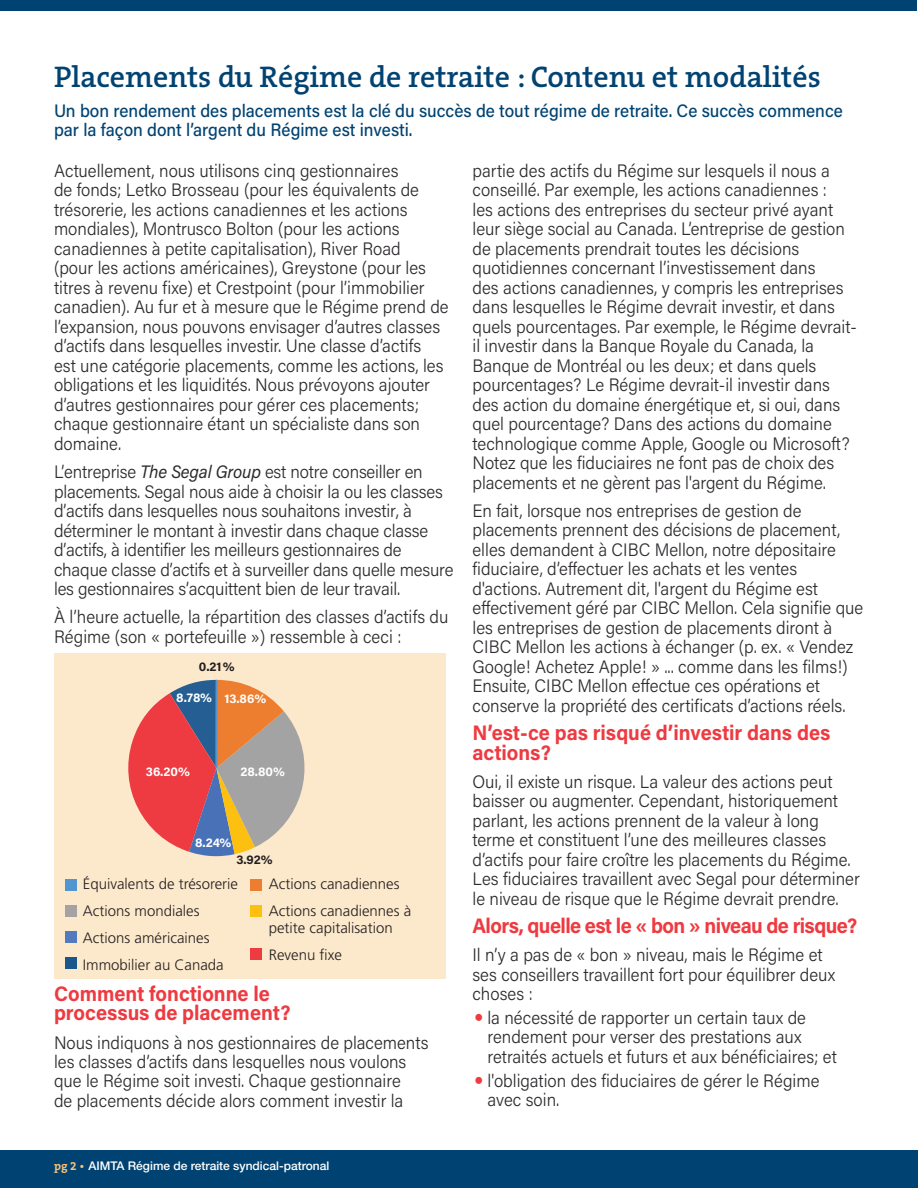
<style>
.page{position:relative;width:918px;height:1188px;background:#fff}
.page>*{position:absolute;margin:0;border:0;box-sizing:border-box;transform-origin:0 0}
.Headline_1{font:600 30px "The Serif B W6";color:#004372}
.Headline_2{font:700 21px/19.5px "Acumin Pro";letter-spacing:-.01em;color:#ee3a41;scale:.95 1}
.Real_body{font:700 21px/19.5px "Acumin Pro";color:#ee3a41;scale:.95 1}
.Headline_2-2{font:700 21px "Acumin Pro";letter-spacing:-.03em;color:#ee3a41;scale:.95 1}
.Real_body-2{font:300 18px/19.5px "Acumin Pro";color:#2e2b2f;scale:.95 1}
.Real_body-3{font:500 18px/19.5px "Acumin Pro";color:#004372;scale:.95 1}
.side_bar_bullets{font:300 15px/16.5px "Frutiger LT Std";color:#231f20}
.t1{font:700 12.75px "Acumin Pro";color:#fff}
.t2{font:700 12.75px "Acumin Pro";color:#231f20}
.t3{font:500 12px "Helvetica Neue LT Std";color:#fff}
.s1{font-weight:400;font-style:italic}
.s2{font-family:"The Serif B W7";font-weight:700;color:#f9c176}
.s3{font-family:"The Serif B W6";font-weight:600;color:#f9c176}
</style>
<div class="page">
<div style="left:0;top:1150px;width:918px;height:38px;background:#004372"></div>
<div style="left:0;top:0;width:917px;height:10px;background:#004372"></div>
<div style="left:54px;top:653px;width:392px;height:325px;background:#fce8cb"></div>
<svg style="left:118px;top:10px;width:197px;height:847px"></svg>
<div style="left:65px;top:879px;width:12px;height:12px;background:#5395d0"></div>
<div style="left:65px;top:905px;width:12px;height:12px;background:#a4a3a3"></div>
<div style="left:65px;top:931px;width:12px;height:12px;background:#537abe"></div>
<div style="left:65px;top:957px;width:12px;height:12px;background:#1b558d"></div>
<div style="left:250px;top:879px;width:12px;height:12px;background:#ee7e2f"></div>
<div style="left:250px;top:905px;width:12px;height:12px;background:#fdc011"></div>
<div style="left:250px;top:948px;width:12px;height:11px;background:#ee3a41"></div>
<p class="Headline_1" style="left:54px;top:57px;width:768px">Placements du Régime de retraite : Contenu et modalités</p>
<p class="Real_body-3" style="left:54px;top:100px;width:832px">Un bon rendement des placements est la clé du succès de tout régime de retraite. Ce succès commence par la façon dont l’argent du Régime est investi.</p>
<p class="Real_body-2" style="left:54px;top:160px;width:417px">Actuellement, nous utilisons cinq gestionnaires<br>de fonds; Letko Brosseau (pour les équivalents de trésorerie, les actions canadiennes et les actions mondiales), Montrusco Bolton (pour les actions canadiennes à petite capitalisation), River Road<br>(pour les actions américaines), Greystone (pour les titres à revenu fixe) et Crestpoint (pour l’immobilier canadien). Au fur et à mesure que le Régime prend de l’expansion, nous pouvons envisager d’autres classes d’actifs dans lesquelles investir. Une classe d’actifs<br>est une catégorie placements, comme les actions, les obligations et les liquidités. Nous prévoyons ajouter d’autres gestionnaires pour gérer ces placements; chaque gestionnaire étant un spécialiste dans son domaine.</p>
<p class="Real_body-2" style="left:54px;top:461px;width:422px">L’entreprise <span class="s1">The Segal Group</span> est notre conseiller en placements. Segal nous aide à choisir la ou les classes d’actifs dans lesquelles nous souhaitons investir, à déterminer le montant à investir dans chaque classe d’actifs, à identifier les meilleurs gestionnaires de chaque classe d’actifs et à surveiller dans quelle mesure les gestionnaires s’acquittent bien de leur travail.</p>
<p class="Real_body-2" style="left:54px;top:606px;width:417px">À l’heure actuelle, la répartition des classes d’actifs du<br>Régime (son « portefeuille ») ressemble à ceci :</p>
<p class="Real_body-2" style="left:472px;top:160px;width:406px">partie des actifs du Régime sur lesquels il nous a conseillé. Par exemple, les actions canadiennes :<br>les actions des entreprises du secteur privé ayant leur siège social au Canada. L’entreprise de gestion de placements prendrait toutes les décisions quotidiennes concernant l’investissement dans<br>des actions canadiennes, y compris les entreprises dans lesquelles le Régime devrait investir, et dans quels pourcentages. Par exemple, le Régime devrait&shy;il investir dans la Banque Royale du Canada, la Banque de Montréal ou les deux; et dans quels pourcentages? Le Régime devrait-il investir dans des action du domaine énergétique et, si oui, dans quel pourcentage? Dans des actions du domaine technologique comme Apple, Google ou Microsoft?<br>Notez que les fiduciaires ne font pas de choix des placements et ne gèrent pas l'argent du Régime.</p>
<p class="Real_body-2" style="left:472px;top:500px;width:413px">En fait, lorsque nos entreprises de gestion de placements prennent des décisions de placement, elles demandent à CIBC Mellon, notre dépositaire fiduciaire, d’effectuer les achats et les ventes d'actions. Autrement dit, l'argent du Régime est effectivement géré par CIBC Mellon. Cela signifie que les entreprises de gestion de placements diront à CIBC Mellon les actions à échanger (p. ex. « Vendez Google! Achetez Apple! » ... comme dans les films!)<br>Ensuite, CIBC Mellon effectue ces opérations et conserve la propriété des certificats d’actions réels.</p>
<p class="Headline_2" style="left:472px;top:722px;width:378px">N’est-ce pas risqué d’investir dans des actions?</p>
<p class="Real_body-2" style="left:472px;top:771px;width:409px">Oui, il existe un risque. La valeur des actions peut baisser ou augmenter. Cependant, historiquement parlant, les actions prennent de la valeur à long terme et constituent l’une des meilleures classes d’actifs pour faire croître les placements du Régime.<br>Les fiduciaires travaillent avec Segal pour déterminer le niveau de risque que le Régime devrait prendre.</p>
<p class="Headline_2-2" style="left:472px;top:911px;width:407px">Alors, quelle est le « bon » niveau de risque?</p>
<p class="Real_body-2" style="left:472px;top:944px;width:383px">Il n’y a pas de « bon » niveau, mais le Régime et ses conseillers travaillent fort pour équilibrer deux choses :</p>
<p class="Real_body-2" style="left:487px;top:1007px;width:369px">la nécessité de rapporter un certain taux de rendement pour verser des prestations aux retraités actuels et futurs et aux bénéficiaires; et</p>
<p class="Real_body-2" style="left:487px;top:1070px;width:351px">l'obligation des fiduciaires de gérer le Régime avec soin.</p>
<p class="t2" style="left:199px;top:658px;width:37px">0.21%</p>
<p class="t1" style="left:176px;top:689px;width:37px">8.78%</p>
<p class="t1" style="left:224px;top:690px;width:43px">13.86%</p>
<p class="t1" style="left:146px;top:762px;width:45px">36.20%</p>
<p class="t1" style="left:240px;top:762px;width:46px">28.80%</p>
<p class="t1" style="left:195px;top:834px;width:38px">8.24%</p>
<p class="t2" style="left:236px;top:850px;width:38px">3.92%</p>
<p class="side_bar_bullets" style="left:83px;top:876px;width:157px">Équivalents de trésorerie</p>
<p class="side_bar_bullets" style="left:83px;top:903px;width:118px">Actions mondiales</p>
<p class="side_bar_bullets" style="left:83px;top:930px;width:128px">Actions américaines</p>
<p class="side_bar_bullets" style="left:83px;top:957px;width:142px">Immobilier au Canada</p>
<p class="side_bar_bullets" style="left:269px;top:876px;width:132px">Actions canadiennes</p>
<p class="side_bar_bullets" style="left:269px;top:903px;width:144px">Actions canadiennes à petite capitalisation</p>
<p class="side_bar_bullets" style="left:269px;top:946px;width:75px">Revenu fixe</p>
<p class="Real_body" style="left:54px;top:983px;width:251px">Comment fonctionne le processus de placement?</p>
<p class="Real_body-2" style="left:54px;top:1032px;width:396px">Nous indiquons à nos gestionnaires de placements les classes d’actifs dans lesquelles nous voulons que le Régime soit investi. Chaque gestionnaire<br>de placements décide alors comment investir la</p>
<p class="t3" style="left:54px;top:1159px;width:277px"><span class="s2">pg 2</span> <span class="s3">•</span> AIMTA Régime de retraite syndical-patronal</p>
</div>
